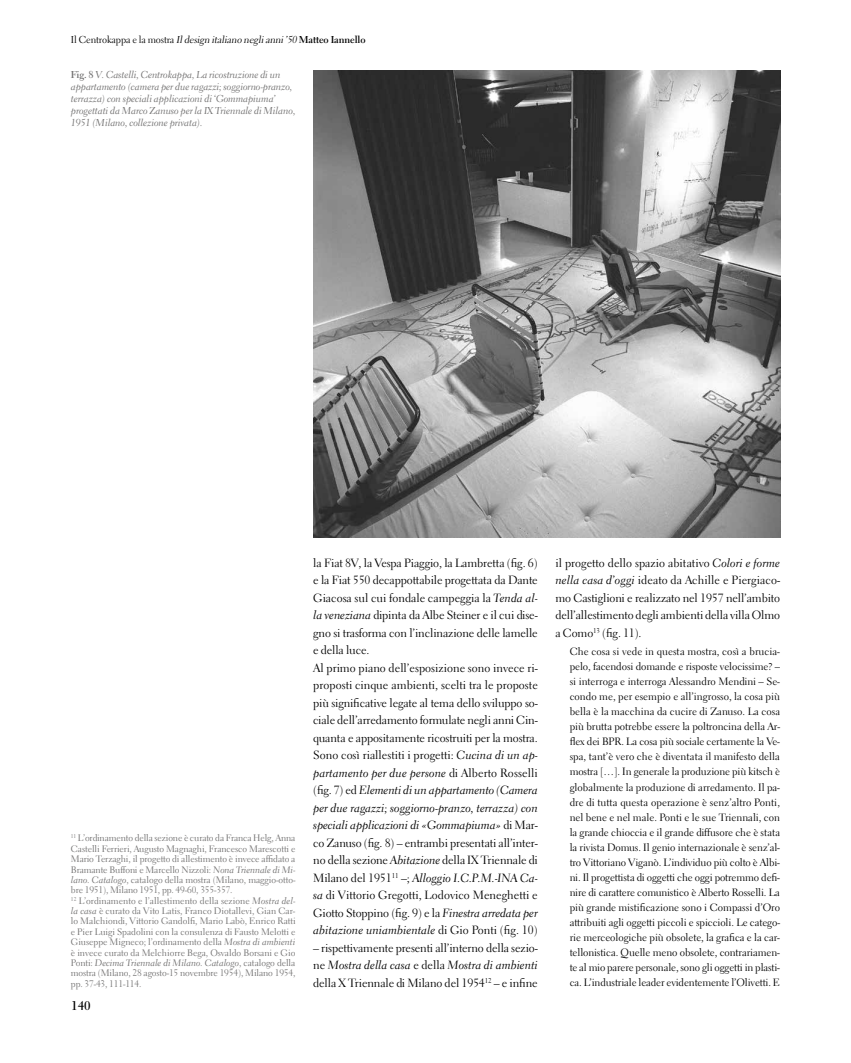
<style>
.page{position:relative;width:851px;height:1063px;background:#fff}
.page>*{position:absolute;margin:0;border:0;box-sizing:border-box;transform-origin:0 0}
.t1{font:700 12.5px "Electra LT Std";color:#000}
.t2{font:11.88px/17.5px "Electra LT Std";letter-spacing:-.01em;color:#000}
.t3{font:11.88px/17.5px "Electra LT Std Cursive";color:#000;text-align:justify}
.t4{font:10.62px/15px "Electra LT Std";letter-spacing:-.005em;color:#000;text-align:justify}
.t5{font:10px/12px "Electra LT Std Cursive";letter-spacing:-.01em;color:#706f6f}
.t6{font:italic 10px "Electra LT Std";color:#000}
.t7{font:9.38px/10.4px "Electra LT Std";letter-spacing:-.01em;color:#706f6f}
.t8{font:9.38px "Electra LT Std Cursive";letter-spacing:-.005em;color:#706f6f}
.s1{font-style:normal}
.s2{font-weight:700;font-style:normal}
.s3{font-family:"Electra LT Std";font-weight:700}
.s4{font-family:"Electra LT Std Cursive"}
.s5{font-family:"Electra LT Std"}
</style>
<div class="page">
<img style="left:313px;top:71px;width:467px;height:466px">
<p class="t6" style="left:71px;top:33px;width:296px"><span class="s1">Il Centrokappa e la mostra</span> Ildesign italiano neglianni’50<span class="s2">Matteo Iannello</span></p>
<p class="t5" style="left:71px;top:69px;width:226px"><span class="s3">Fig. 8</span> V. Castelli, Centrokappa, La ricostruzione di un appartamento (camera per due ragazzi; soggiorno-pranzo, terrazza) con speciali applicazioni di ‘Gommapiuma’ progettati da Marco Zanuso per la IX Triennale di Milano, 1951 (Milano, collezione privata).</p>
<p class="t7" style="left:71px;top:833px;width:226px"><sup>11</sup> L’ordinamento della sezione è curato da Franca Helg, Anna Castelli Ferrieri, Augusto Magnaghi, Francesco Marescotti e Mario Terzaghi, il progetto di allestimento è invece affidato a Bramante Buffoni e Marcello Nizzoli: <span class="s4">Nona Triennale di Mi&shy;lano. Catalogo</span>, catalogo della mostra (Milano, maggio-otto&shy;bre 1951), Milano 1951, pp. 49-60, 355-357.<br><sup>12</sup> L’ordinamento e l’allestimento della sezione <span class="s4">Mostra del&shy;la casa</span> è curato da Vito Latis, Franco Diotallevi, Gian Car&shy;lo Malchiondi, Vittorio Gandolfi, Mario Labò, Enrico Ratti e Pier Luigi Spadolini con la consulenza di Fausto Melotti e Giuseppe Migneco; l’ordinamento della <span class="s4">Mostra di ambienti </span>è invece curato da Melchiorre Bega, Osvaldo Borsani e Gio</p>
<p class="t8" style="left:71px;top:957px;width:226px"><span class="s5">Ponti:</span> Decima Triennale di Milano. Catalogo<span class="s5">, catalogo della</span></p>
<p class="t7" style="left:71px;top:968px;width:226px">mostra (Milano, 28 agosto-15 novembre 1954), Milano 1954, pp. 37-43, 111-114.</p>
<p class="t1" style="left:71px;top:998px;width:21px">140</p>
<p class="t2" style="left:313px;top:554px;width:226px">la Fiat 8V, la Vespa Piaggio, la Lambretta (fig. 6) e la Fiat 550 decappottabile progettata da Dante Giacosa sul cui fondale campeggia la <span class="s4">Tenda al&shy;la veneziana</span> dipinta da Albe Steiner e il cui dise&shy;gno si trasforma con l’inclinazione delle lamelle e della luce.<br>Al primo piano dell’esposizione sono invece ri&shy;proposti cinque ambienti, scelti tra le proposte più significative legate al tema dello sviluppo so&shy;ciale dell’arredamento formulate negli anni Cin&shy;quanta e appositamente ricostruiti per la mostra.<br>Sono così riallestiti i progetti: <span class="s4">Cucina di un ap-</span></p>
<p class="t3" style="left:313px;top:764px;width:226px">partamento per due persone <span class="s5">di Alberto Rosselli (fig. 7) ed</span> Elementi di un appartamento (Camera per due ragazzi; soggiorno-pranzo, terrazza) con speciali applicazioni di «Gommapiuma» <span class="s5">di Mar-</span></p>
<p class="t2" style="left:313px;top:834px;width:226px">co Zanuso (fig. 8) – entrambi presentati all’inter&shy;no della sezione <span class="s4">Abitazione</span> della IX Triennale di</p>
<p class="t3" style="left:313px;top:869px;width:226px"><span class="s5">Milano del 1951</span><sup>11</sup> <span class="s5">–;</span> Alloggio I.C.P.M.-INA Ca-</p>
<p class="t2" style="left:313px;top:887px;width:226px"><span class="s4">sa</span> di Vittorio Gregotti, Lodovico Meneghetti e<br>Giotto Stoppino (fig. 9) e la <span class="s4">Finestra arredata per</span></p>
<p class="t3" style="left:313px;top:922px;width:226px">abitazione uniambientale <span class="s5">di Gio Ponti (fig. 10)</span></p>
<p class="t2" style="left:313px;top:939px;width:226px">– rispettivamente presenti all’interno della sezio-</p>
<p class="t3" style="left:313px;top:957px;width:226px"><span class="s5">ne</span> Mostra della casa <span class="s5">e della</span> Mostra di ambienti</p>
<p class="t2" style="left:313px;top:974px;width:226px">della X Triennale di Milano del 1954<sup>12</sup> – e infine</p>
<p class="t2" style="left:555px;top:554px;width:226px;text-align:justify">il progetto dello spazio abitativo <span class="s4">Colori e forme nella casa d’oggi</span> ideato da Achille e Piergiaco&shy;mo Castiglioni e realizzato nel 1957 nell’ambito dell’allestimento degli ambienti della villa Olmo a Como<sup>13</sup> (fig. 11).</p>
<p class="t4" style="left:569px;top:644px;width:212px">Che cosa si vede in questa mostra, così a brucia&shy;pelo, facendosi domande e risposte velocissime? – si interroga e interroga Alessandro Mendini – Se&shy;condo me, per esempio e all’ingrosso, la cosa più bella è la macchina da cucire di Zanuso. La cosa più brutta potrebbe essere la poltroncina della Ar&shy;flex dei BPR. La cosa più sociale certamente la Ve&shy;spa, tant’è vero che è diventata il manifesto della mostra […]. In generale la produzione più kitsch è globalmente la produzione di arredamento. Il pa&shy;dre di tutta questa operazione è senz’altro Ponti, nel bene e nel male. Ponti e le sue Triennali, con la grande chioccia e il grande diffusore che è stata la rivista Domus. Il genio internazionale è senz’al&shy;tro Vittoriano Viganò. L’individuo più colto è Albi&shy;ni. Il progettista di oggetti che oggi potremmo defi&shy;nire di carattere comunistico è Alberto Rosselli. La più grande mistificazione sono i Compassi d’Oro attribuiti agli oggetti piccoli e spiccioli. Le catego&shy;rie merceologiche più obsolete, la grafica e la car&shy;tellonistica. Quelle meno obsolete, contrariamen&shy;te al mio parere personale, sono gli oggetti in plasti&shy;ca. L’industriale leader evidentemente l’Olivetti. E</p>
</div>
